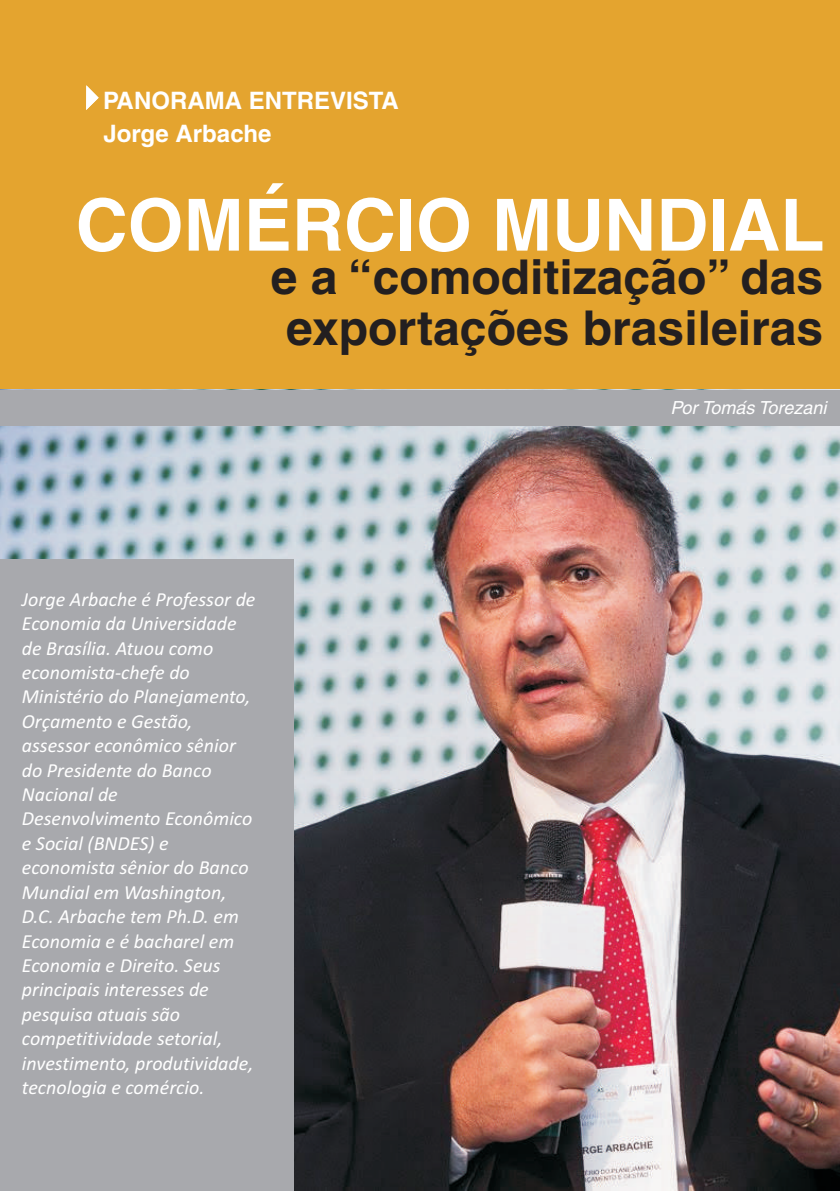
<style>
.page{position:relative;width:840px;height:1191px;background:#fff}
.page>*{position:absolute;margin:0;border:0;box-sizing:border-box;transform-origin:0 0}
.t1{font:700 72px "Helvetica";color:#fff}
.t2{font:700 48px/50.4px "Helvetica";color:#231f20;text-align:center}
.t3{font:700 24px "Helvetica";color:#fff}
.t4{font:italic 20px/24.4px "Calibri";color:#fff}
.t5{font:italic 18px "Helvetica";color:#fff}
</style>
<div class="page">
<div style="left:0;top:0;width:839px;height:1188px;background:#e4a42f"></div>
<img style="left:0;top:389px;width:839px;height:801px">
<div style="left:0;top:559px;width:293px;height:632px;background:#a8a9ad"></div>
<svg style="left:86px;top:85px;width:13px;height:25px"></svg>
<div style="left:0;top:390px;width:839px;height:36px;background:#a8a9ad"></div>
<p class="t3" style="left:103px;top:90px;width:297px">PANORAMA ENTREVISTA</p>
<p class="t3" style="left:104px;top:123px;width:169px">Jorge Arbache</p>
<h1 class="t1" style="left:76px;top:195px;width:749px">COMÉRCIO MUNDIAL</h1>
<h2 class="t2" style="left:271px;top:256px;width:553px">e a ‘ comoditização’’ das exportações brasileiras</h2>
<h2 class="t2" style="left:359px;top:256px;width:15px">‘</h2>
<p class="t4" style="left:22px;top:588px;width:235px">Jorge Arbache é Professor de<br>Economia da Universidade de Brasília. Atuou como economista-chefe do<br>Ministério do Planejamento,<br>Orçamento e Gestão, assessor econômico sênior do Presidente do Banco<br>Nacional de<br>Desenvolvimento Econômico e Social (BNDES) e economista sênior do Banco<br>Mundial em Washington,<br>D.C. Arbache tem Ph.D. em<br>Economia e é bacharel em<br>Economia e Direito. Seus principais interesses de pesquisa atuais são competitividade setorial, investimento, produtividade, tecnologia e comércio.</p>
<p class="t5" style="left:670px;top:400px;width:158px">Por Tomás Torezani</p>
</div>
